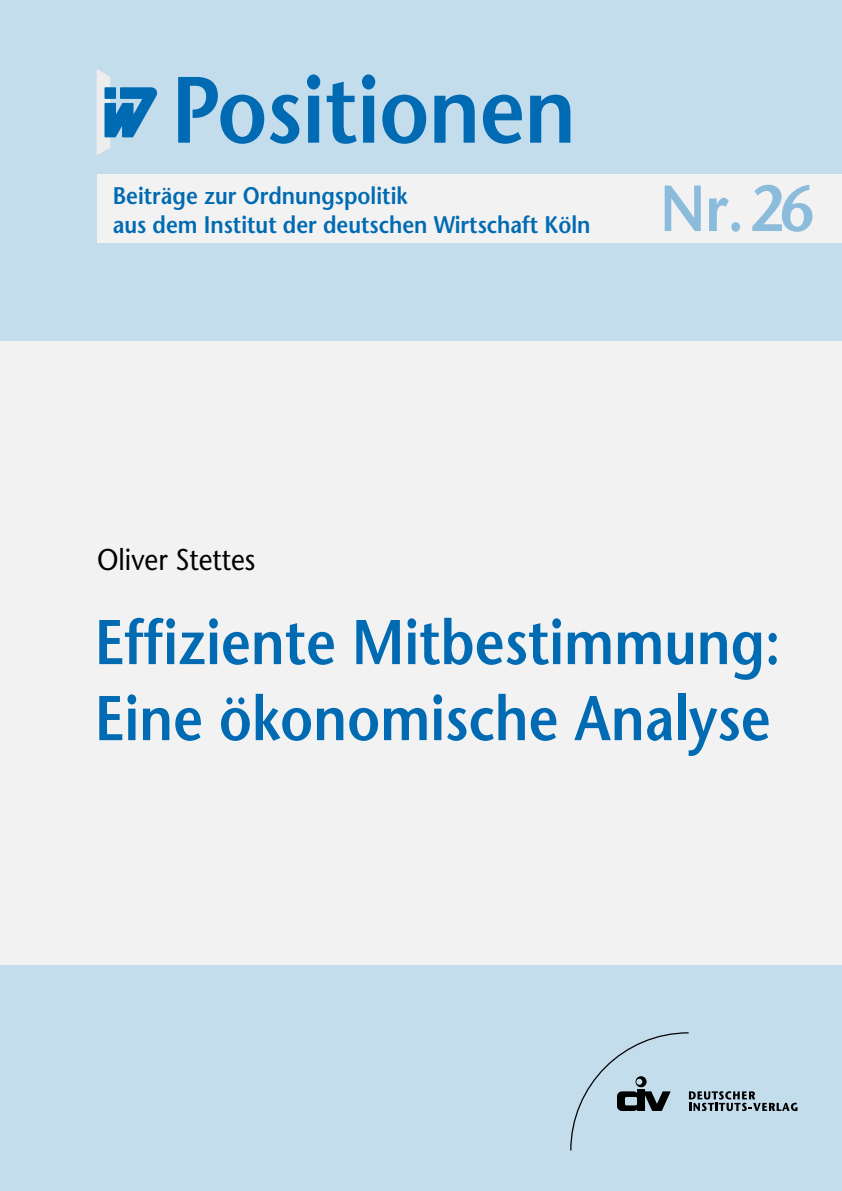
<style>
.page{position:relative;width:842px;height:1191px;background:#f2f2f3}
.page>*{position:absolute;margin:0;border:0;box-sizing:border-box;transform-origin:0 0}
.t1{font:600 65px "Stone Sans";color:#8cbcdc;scale:.9 1}
.t2{font:600 63px/76px "Stone Sans";color:#006ab2;scale:.87 1}
.t3{font:30px "Stone Sans";color:#000;scale:.9 1}
.t4{font:600 24px/29px "Stone Sans";color:#006ab2;scale:.9 1}
</style>
<div class="page">
<div style="left:0;top:0;width:842px;height:341px;background:#c4dded"></div>
<div style="left:97px;top:175px;width:745px;height:68px;background:#f2f2f3"></div>
<div style="left:0;top:965px;width:842px;height:226px;background:#c4dded"></div>
<svg style="left:570px;top:1032px;width:227px;height:118px"></svg>
<svg style="left:178px;top:77px;width:86px;height:67px"></svg>
<svg style="left:270px;top:95px;width:29px;height:49px"></svg>
<svg style="left:307px;top:74px;width:13px;height:69px"></svg>
<svg style="left:327px;top:74px;width:48px;height:70px"></svg>
<svg style="left:382px;top:95px;width:44px;height:49px"></svg>
<svg style="left:434px;top:95px;width:41px;height:48px"></svg>
<svg style="left:483px;top:95px;width:39px;height:49px"></svg>
<svg style="left:530px;top:95px;width:40px;height:48px"></svg>
<svg style="left:97px;top:69px;width:60px;height:86px"></svg>
<p class="t4" style="left:113px;top:180px;width:532px">Beiträge zur Ordnungspolitik<br>aus dem Institut der deutschen Wirtschaft Köln</p>
<h1 class="t1" style="left:660px;top:168px;width:173px">Nr. 26</h1>
<p class="t3" style="left:97px;top:540px;width:177px">Oliver Stettes</p>
<h2 class="t2" style="left:95px;top:603px;width:790px">Effiziente Mitbestimmung:<br>Eine ökonomische Analyse</h2>
</div>
